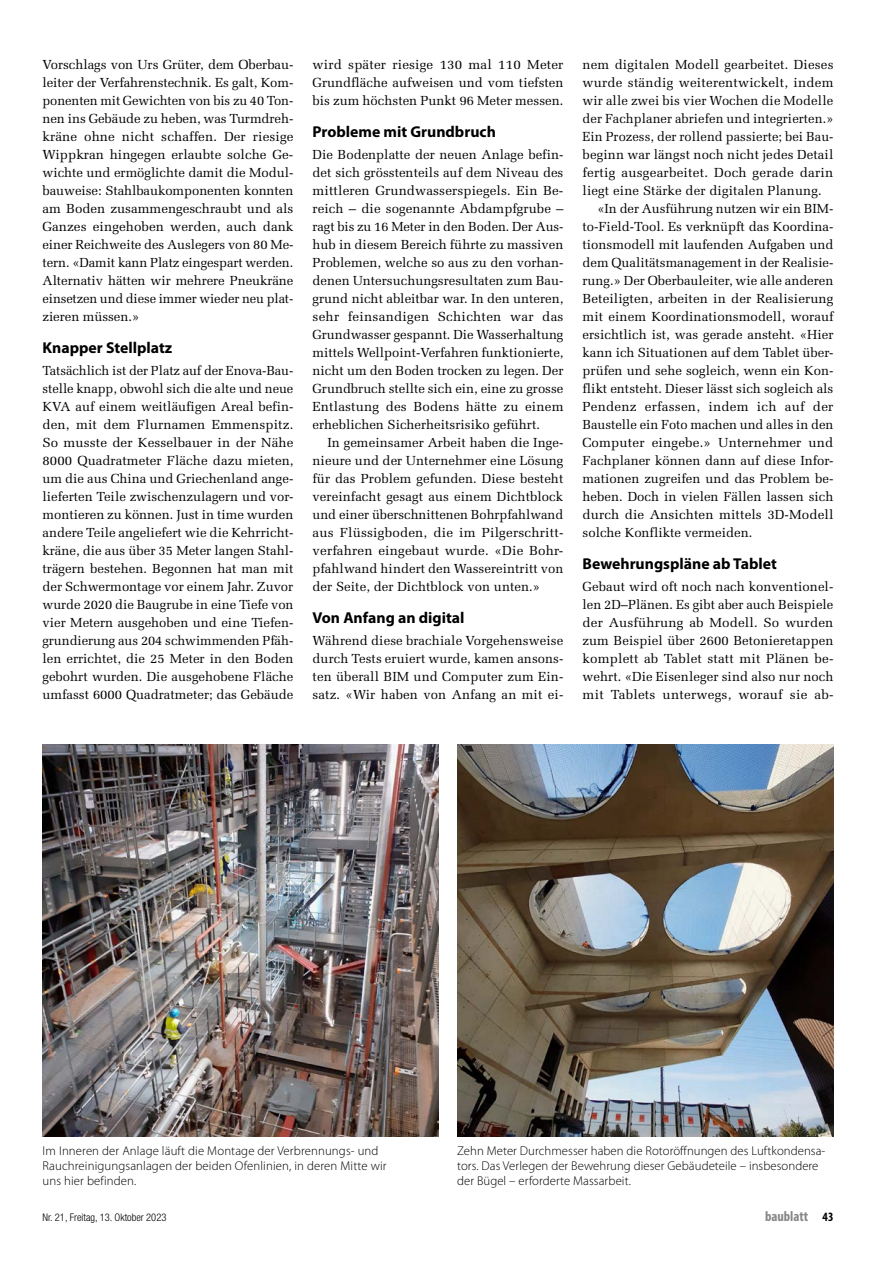
<style>
.page{position:relative;width:893px;height:1263px;background:#fff}
.page>*{position:absolute;margin:0;border:0;box-sizing:border-box;transform-origin:0 0}
.t1{font:700 15.75px "Myriad Pro";color:#000}
.t2{font:700 condensed 14.25px "Myriad Pro";color:#868786}
.t3{font:13.2px/18px "Melior LT Std";color:#000;text-align:justify}
.t4{font:300 12.75px/15px "Myriad Pro";letter-spacing:.005em;color:#000}
.t5{font:300 condensed 10.5px "Helvetica Neue LT Pro";color:#000}
.s1{font-size:12.75px;color:#000}
</style>
<div class="page">
<img style="left:457px;top:744px;width:376px;height:393px">
<img style="left:43px;top:744px;width:396px;height:393px">
<p class="t3" style="left:43px;top:56px;width:253px">Vorschlags von Urs Grüter, dem Oberbau&shy;leiter der Verfahrenstechnik. Es galt, Kom&shy;ponenten mit Gewichten von bis zu 40 Ton&shy;nen ins Gebäude zu heben, was Turmdreh&shy;kräne ohne nicht schaffen. Der riesige Wippkran hingegen erlaubte solche Ge&shy;wichte und ermöglichte damit die Modul&shy;bauweise: Stahlbaukomponenten konnten am Boden zusammengeschraubt und als Ganzes eingehoben werden, auch dank einer Reichweite des Auslegers von 80 Me&shy;tern. «Damit kann Platz eingespart werden.<br>Alternativ hätten wir mehrere Pneukräne einsetzen und diese immer wieder neu plat&shy;zieren müssen.»</p>
<p class="t1" style="left:43px;top:339px;width:131px">Knapper Stellplatz</p>
<p class="t3" style="left:43px;top:362px;width:253px">Tatsächlich ist der Platz auf der Enova-Bau&shy;stelle knapp, obwohl sich die alte und neue KVA auf einem weitläufigen Areal befin&shy;den, mit dem Flurnamen Emmenspitz.<br>So musste der Kesselbauer in der Nähe 8000 Quadratmeter Fläche dazu mieten, um die aus China und Griechenland ange&shy;lieferten Teile zwischenzulagern und vor&shy;montieren zu können. Just in time wurden andere Teile angeliefert wie die Kehrricht&shy;kräne, die aus über 35 Meter langen Stahl&shy;trägern bestehen. Begonnen hat man mit der Schwermontage vor einem Jahr. Zuvor wurde 2020 die Baugrube in eine Tiefe von vier Metern ausgehoben und eine Tiefen&shy;grundierung aus 204 schwimmenden Pfäh&shy;len errichtet, die 25 Meter in den Boden gebohrt wurden. Die ausgehobene Fläche umfasst 6000 Quadratmeter; das Gebäude</p>
<p class="t3" style="left:313px;top:56px;width:252px">wird später riesige 130 mal 110 Meter Grundfläche aufweisen und vom tiefsten bis zum höchsten Punkt 96 Meter messen.</p>
<p class="t1" style="left:313px;top:123px;width:185px">Probleme mit Grundbruch</p>
<p class="t3" style="left:313px;top:146px;width:253px">Die Bodenplatte der neuen Anlage befin&shy;det sich grösstenteils auf dem Niveau des mittleren Grundwasserspiegels. Ein Be&shy;reich – die sogenannte Abdampfgrube – ragt bis zu 16 Meter in den Boden. Der Aus&shy;hub in diesem Bereich führte zu massiven Problemen, welche so aus zu den vorhan&shy;denen Untersuchungsresultaten zum Bau&shy;grund nicht ableitbar war. In den unteren, sehr feinsandigen Schichten war das Grundwasser gespannt. Die Wasserhaltung mittels Wellpoint-Verfahren funktionierte, nicht um den Boden trocken zu legen. Der Grundbruch stellte sich ein, eine zu grosse Entlastung des Bodens hätte zu einem erheblichen Sicherheitsrisiko geführt.</p>
<p class="t3" style="left:313px;top:434px;width:252px;text-indent:15px">In gemeinsamer Arbeit haben die Inge&shy;nieure und der Unternehmer eine Lösung für das Problem gefunden. Diese besteht vereinfacht gesagt aus einem Dichtblock und einer überschnittenen Bohrpfahlwand aus Flüssigboden, die im Pilgerschritt&shy;verfahren eingebaut wurde. «Die Bohr&shy;pfahlwand hindert den Wassereintritt von der Seite, der Dichtblock von unten.»</p>
<p class="t1" style="left:313px;top:609px;width:154px">Von Anfang an digital</p>
<p class="t3" style="left:313px;top:632px;width:252px">Während diese brachiale Vorgehensweise durch Tests eruiert wurde, kamen ansons&shy;ten überall BIM und Computer zum Ein&shy;satz. «Wir haben von Anfang an mit ei-</p>
<p class="t3" style="left:583px;top:56px;width:252px">nem digitalen Modell gearbeitet. Dieses</p>
<p class="t3" style="left:583px;top:74px;width:252px">wurde ständig weiterentwickelt, indem</p>
<p class="t3" style="left:583px;top:92px;width:252px">wir alle zwei bis vier Wochen die Modelle</p>
<p class="t3" style="left:583px;top:110px;width:252px">der Fachplaner abriefen und integrierten.»</p>
<p class="t3" style="left:583px;top:128px;width:251px">Ein Prozess, der rollend passierte; bei Bau-</p>
<p class="t3" style="left:583px;top:146px;width:252px">beginn war längst noch nicht jedes Detail</p>
<p class="t3" style="left:583px;top:164px;width:252px">fertig ausgearbeitet. Doch gerade darin</p>
<p class="t3" style="left:583px;top:182px;width:241px">liegt eine Stärke der digitalen Planung.</p>
<p class="t3" style="left:597px;top:200px;width:237px">«In der Ausführung nutzen wir ein BIM-</p>
<p class="t3" style="left:583px;top:218px;width:252px">to-Field-Tool. Es verknüpft das Koordina-</p>
<p class="t3" style="left:583px;top:236px;width:252px">tionsmodell mit laufenden Aufgaben und</p>
<p class="t3" style="left:583px;top:254px;width:252px">dem Qualitätsmanagement in der Realisie-</p>
<p class="t3" style="left:583px;top:272px;width:252px">rung.» Der Oberbauleiter, wie alle anderen</p>
<p class="t3" style="left:583px;top:290px;width:252px">Beteiligten, arbeiten in der Realisierung</p>
<p class="t3" style="left:583px;top:308px;width:252px">mit einem Koordinationsmodell, worauf</p>
<p class="t3" style="left:583px;top:326px;width:252px">ersichtlich ist, was gerade ansteht. «Hier</p>
<p class="t3" style="left:583px;top:344px;width:252px">kann ich Situationen auf dem Tablet über-</p>
<p class="t3" style="left:583px;top:362px;width:252px">prüfen und sehe sogleich, wenn ein Kon-</p>
<p class="t3" style="left:583px;top:380px;width:252px">flikt entsteht. Dieser lässt sich sogleich als</p>
<p class="t3" style="left:583px;top:398px;width:252px">Pendenz erfassen, indem ich auf der</p>
<p class="t3" style="left:583px;top:416px;width:252px">Baustelle ein Foto machen und alles in den</p>
<p class="t3" style="left:583px;top:434px;width:252px">Computer eingebe.» Unternehmer und</p>
<p class="t3" style="left:583px;top:452px;width:252px">Fachplaner können dann auf diese Infor-</p>
<p class="t3" style="left:583px;top:470px;width:252px">mationen zugreifen und das Problem be-</p>
<p class="t3" style="left:583px;top:488px;width:252px">heben. Doch in vielen Fällen lassen sich</p>
<p class="t3" style="left:583px;top:506px;width:252px">durch die Ansichten mittels 3D-Modell</p>
<p class="t3" style="left:583px;top:524px;width:171px">solche Konflikte vermeiden.</p>
<p class="t1" style="left:583px;top:555px;width:196px">Bewehrungspläne ab Tablet</p>
<p class="t3" style="left:583px;top:578px;width:252px">Gebaut wird oft noch nach konventionel&shy;len 2D–Plänen. Es gibt aber auch Beispiele der Ausführung ab Modell. So wurden zum Beispiel über 2600 Betonieretappen komplett ab Tablet statt mit Plänen be&shy;wehrt. «Die Eisenleger sind also nur noch mit Tablets unterwegs, worauf sie ab-</p>
<p class="t4" style="left:43px;top:1143px;width:346px">Im Inneren der Anlage läuft die Montage der Verbrennungs- und<br>Rauchreinigungsanlagen der beiden Ofenlinien, in deren Mitte wir uns hier befinden.</p>
<p class="t5" style="left:43px;top:1211px;width:125px">Nr. 21, Freitag, 13. Oktober 2023</p>
<p class="t2" style="left:765px;top:1207px;width:70px">baublatt <span class="s1">43</span></p>
<p class="t4" style="left:457px;top:1143px;width:370px">Zehn Meter Durchmesser haben die Rotoröffnungen des Luftkondensa&shy;tors. Das Verlegen der Bewehrung dieser Gebäudeteile – insbesondere der Bügel – erforderte Massarbeit.</p>
</div>
